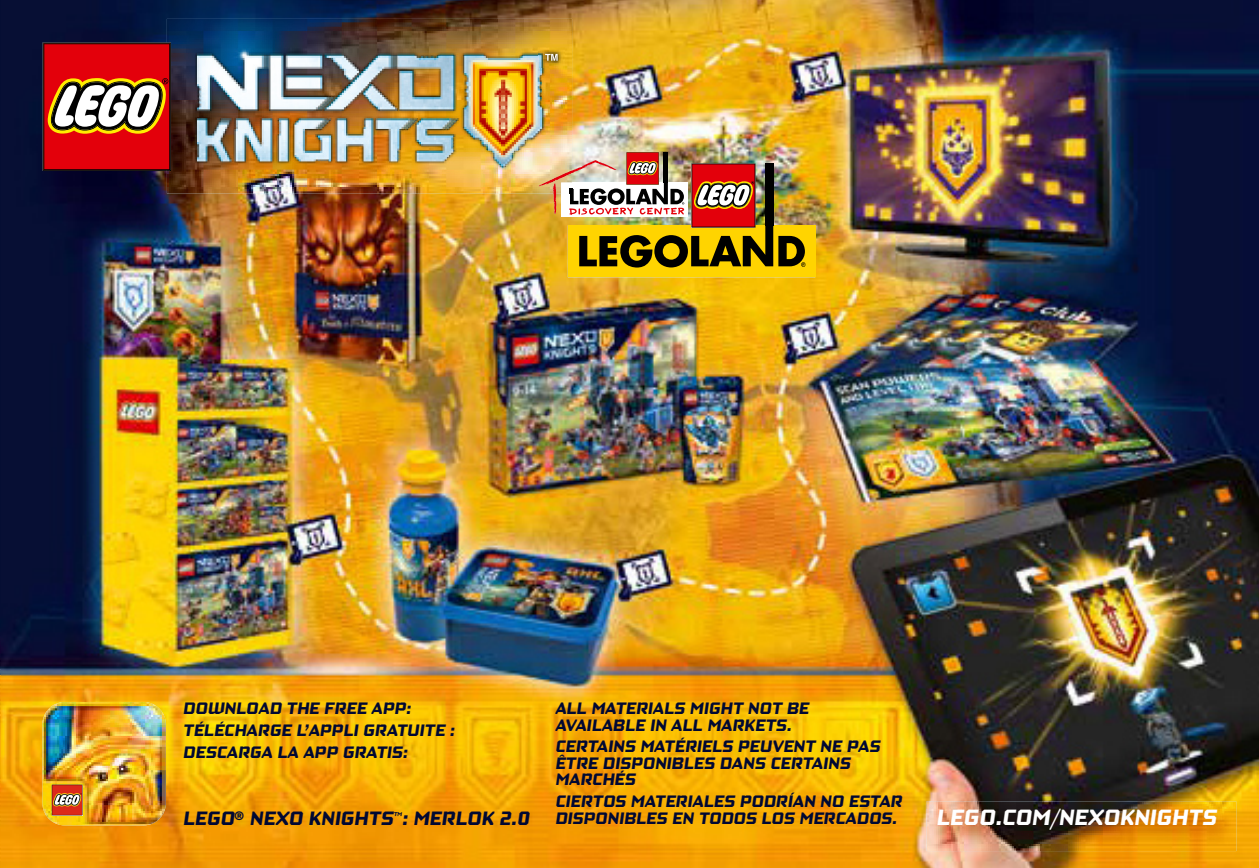
<style>
.page{position:relative;width:1259px;height:868px;background:#fff}
.page>*{position:absolute;margin:0;border:0;box-sizing:border-box;transform-origin:0 0}
.t1{font:italic 700 24px "Robotesqa 4 F";color:#fff}
.t2{font:italic 700 21px "Robotesqa 4 F";color:#000833}
.t3{font:italic 700 18px/16.5px "Robotesqa 4 F";color:#000833}
</style>
<div class="page">
<img style="left:1px;top:0;width:1258px;height:867px">
<img style="left:0;top:0;width:1px;height:867px">
<img style="left:43px;top:702px;width:123px;height:123px">
<svg style="left:52px;top:784px;width:30px;height:31px"></svg>
<div style="left:568px;top:225px;width:247px;height:52px;background:#ffd400"></div>
<img style="left:926px;top:801px;width:310px;height:50px">
<img style="left:1183px;top:804px;width:32px;height:21px">
<img style="left:167px;top:19px;width:405px;height:174px">
<img style="left:538px;top:152px;width:267px;height:115px">
<img style="left:538px;top:47px;width:26px;height:21px">
<svg style="left:545px;top:54px;width:12px;height:7px"></svg>
<img style="left:43px;top:42px;width:128px;height:129px">
<svg style="left:43px;top:43px;width:127px;height:127px"></svg>
<p class="t3" style="left:183px;top:698px;width:273px;line-height:21.6px">DOWNLOAD THE FREE APP:<br>TÉLÉCHARGE L’APPLI GRATUITE :<br>DESCARGA LA APP GRATIS:</p>
<p class="t3" style="left:555px;top:700px;width:255px">ALL MATERIALS MIGHT NOT BE<br>AVAILABLE IN ALL MARKETS.</p>
<p class="t3" style="left:555px;top:738px;width:326px">CERTAINS MATÉRIELS PEUVENT NE PAS<br>ÊTRE DISPONIBLES DANS CERTAINS<br>MARCHÉS</p>
<p class="t3" style="left:555px;top:793px;width:348px">CIERTOS MATERIALES PODRÍAN NO ESTAR<br>DISPONIBLES EN TODOS LOS MERCADOS.</p>
<p class="t2" style="left:183px;top:807px;width:348px">LEGO<sup>®</sup> NEXO KNIGHTS<sup>™</sup>: MERLOK 2.0</p>
<h1 class="t1" style="left:936px;top:805px;width:282px">LEGO.COM/NEXOKNIGHTS</h1>
</div>
